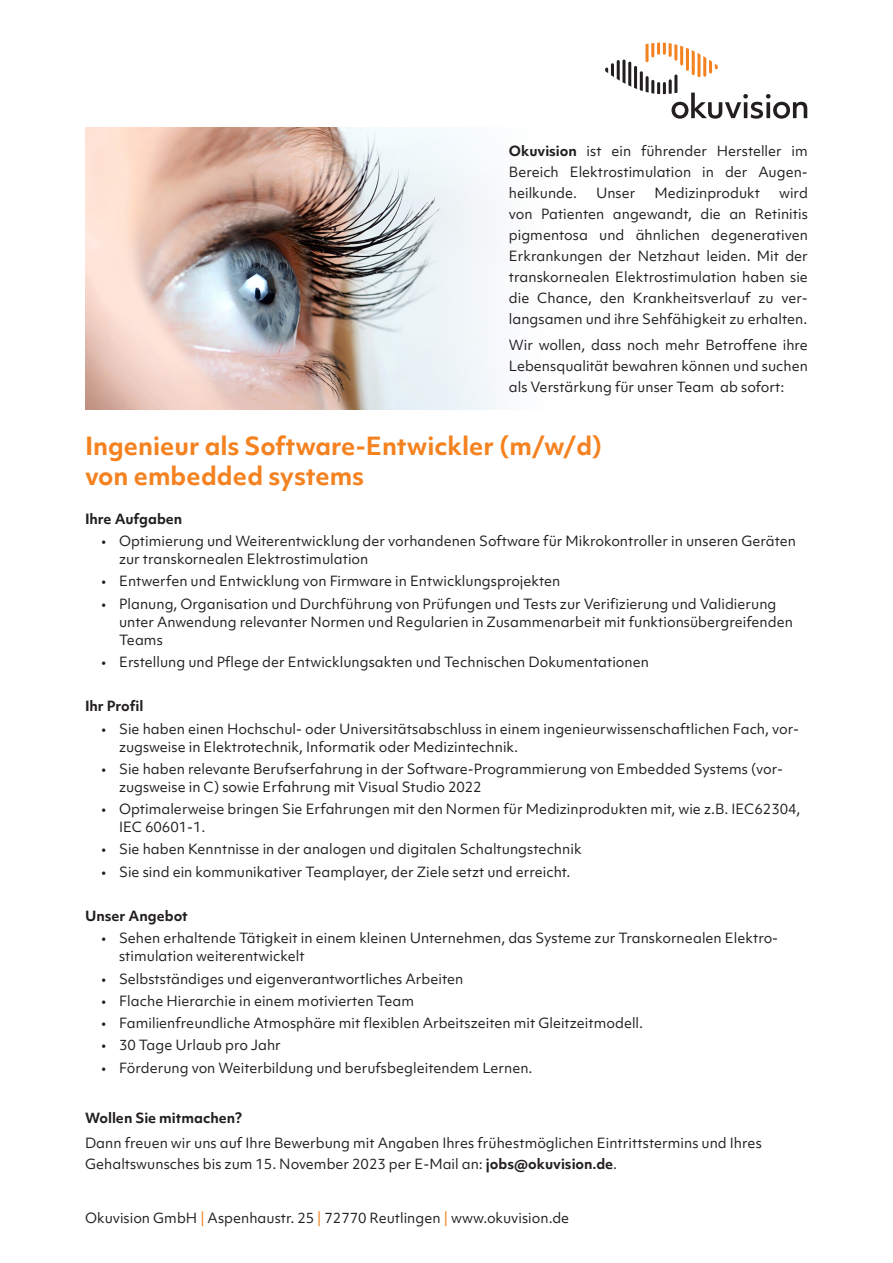
<style>
.page{position:relative;width:893px;height:1263px;background:#fff}
.page>*{position:absolute;margin:0;border:0;box-sizing:border-box;transform-origin:0 0}
.Headline_1{font:700 24px/30px "Objektiv Mk 1";color:#f58220}
.Fließtext{font:13.5px/21px "Objektiv Mk 1";color:#231f20}
.Headline_3{font:700 13.5px "Objektiv Mk 1";color:#231f20}
.Fließtext-2{font:700 13.5px "Objektiv Mk 1";color:#231f20}
.s1{font-weight:700}
.s2{color:#f58220}
</style>
<div class="page">
<img style="left:85px;top:128px;width:419px;height:281px">
<svg style="left:605px;top:43px;width:202px;height:76px"></svg>
<p class="Fließtext" style="left:509px;top:141px;width:301px;text-align:justify"><span class="s1">Okuvision</span> ist ein führender Hersteller im Bereich Elektrostimulation in der Augen&shy;heilkunde.</p>
<p class="Fließtext" style="left:509px;top:183px;width:301px;text-align:justify;text-indent:270px">wird von Patienten angewandt, die an Retinitis pigmentosa und ähnlichen degenerativen Erkrankungen der Netzhaut leiden. Mit der transkornealen Elektrostimulation haben sie die Chance, den Krankheitsverlauf zu ver&shy;langsamen und ihre Sehfähigkeit zu erhalten.</p>
<p class="Fließtext" style="left:509px;top:334px;width:301px;text-align:justify">Wir wollen, dass noch mehr Betroffene ihre Lebensqualität bewahren können und suchen als Verstärkung für unser Team ab sofort:</p>
<p class="Fließtext" style="left:596px;top:183px;width:41px">Unser</p>
<p class="Fließtext" style="left:654px;top:183px;width:107px">Medizinprodukt</p>
<p class="Headline_1" style="left:85px;top:430px;width:519px">Ingenieur als Software-Entwickler (m/w/d) von embedded systems</p>
<p class="Headline_3" style="left:85px;top:509px;width:99px">Ihre Aufgaben</p>
<p class="Fließtext" style="left:119px;top:532px;width:679px;line-height:18px;text-indent:-18px">• Optimierung und Weiterentwicklung der vorhandenen Software für Mikrokontroller in unseren Geräten zur transkornealen Elektrostimulation</p>
<p class="Fließtext" style="left:102px;top:571px;width:460px">• Entwerfen und Entwicklung von Firmware in Entwicklungsprojekten</p>
<p class="Fließtext" style="left:119px;top:594px;width:675px;line-height:18px;text-indent:-18px">• Planung, Organisation und Durchführung von Prüfungen und Tests zur Verifizierung und Validierung unter Anwendung relevanter Normen und Regularien in Zusammenarbeit mit funktionsübergreifenden<br>Teams</p>
<p class="Fließtext" style="left:102px;top:651px;width:549px">• Erstellung und Pflege der Entwicklungsakten und Technischen Dokumentationen</p>
<p class="Headline_3" style="left:85px;top:697px;width:60px">Ihr Profil</p>
<p class="Fließtext" style="left:119px;top:719px;width:681px;line-height:18px;text-indent:-18px">• Sie haben einen Hochschul- oder Universitätsabschluss in einem ingenieurwissenschaftlichen Fach, vor&shy;zugsweise in Elektrotechnik, Informatik oder Medizintechnik.</p>
<p class="Fließtext" style="left:119px;top:760px;width:666px;line-height:18px;text-indent:-18px">• Sie haben relevante Berufserfahrung in der Software-Programmierung von Embedded Systems (vor&shy;zugsweise in C) sowie Erfahrung mit Visual Studio 2022</p>
<p class="Fließtext" style="left:119px;top:800px;width:683px;line-height:18px;text-indent:-18px">• Optimalerweise bringen Sie Erfahrungen mit den Normen für Medizinprodukten mit, wie z.B. IEC62304,<br>IEC 60601-1.</p>
<p class="Fließtext" style="left:102px;top:839px;width:482px">• Sie haben Kenntnisse in der analogen und digitalen Schaltungstechnik</p>
<p class="Fließtext" style="left:102px;top:861px;width:470px">• Sie sind ein kommunikativer Teamplayer, der Ziele setzt und erreicht.</p>
<p class="Headline_3" style="left:85px;top:906px;width:104px">Unser Angebot</p>
<p class="Fließtext" style="left:119px;top:929px;width:661px;line-height:18px;text-indent:-18px">• Sehen erhaltende Tätigkeit in einem kleinen Unternehmen, das Systeme zur Transkornealen Elektro&shy;stimulation weiterentwickelt</p>
<p class="Fließtext" style="left:102px;top:968px;width:363px">• Selbstständiges und eigenverantwortliches Arbeiten</p>
<p class="Fließtext" style="left:102px;top:990px;width:314px">• Flache Hierarchie in einem motivierten Team</p>
<p class="Fließtext" style="left:102px;top:1012px;width:543px">• Familienfreundliche Atmosphäre mit flexiblen Arbeitszeiten mit Gleitzeitmodell.</p>
<p class="Fließtext" style="left:102px;top:1035px;width:181px">• 30 Tage Urlaub pro Jahr</p>
<p class="Fließtext" style="left:102px;top:1057px;width:432px">• Förderung von Weiterbildung und berufsbegleitendem Lernen.</p>
<p class="Fließtext-2" style="left:85px;top:1108px;width:158px">Wollen Sie mitmachen?</p>
<p class="Fließtext" style="left:85px;top:1133px;width:678px">Dann freuen wir uns auf Ihre Bewerbung mit Angaben Ihres frühestmöglichen Eintrittstermins und Ihres<br>Gehaltswunsches bis zum 15. November 2023 per E-Mail an: <span class="s1">jobs@okuvision.de</span>.</p>
<p class="Fließtext" style="left:85px;top:1207px;width:486px">Okuvision GmbH <span class="s2">|</span> Aspenhaustr. 25 <span class="s2">|</span> 72770 Reutlingen <span class="s2">|</span> www.okuvision.de</p>
</div>
